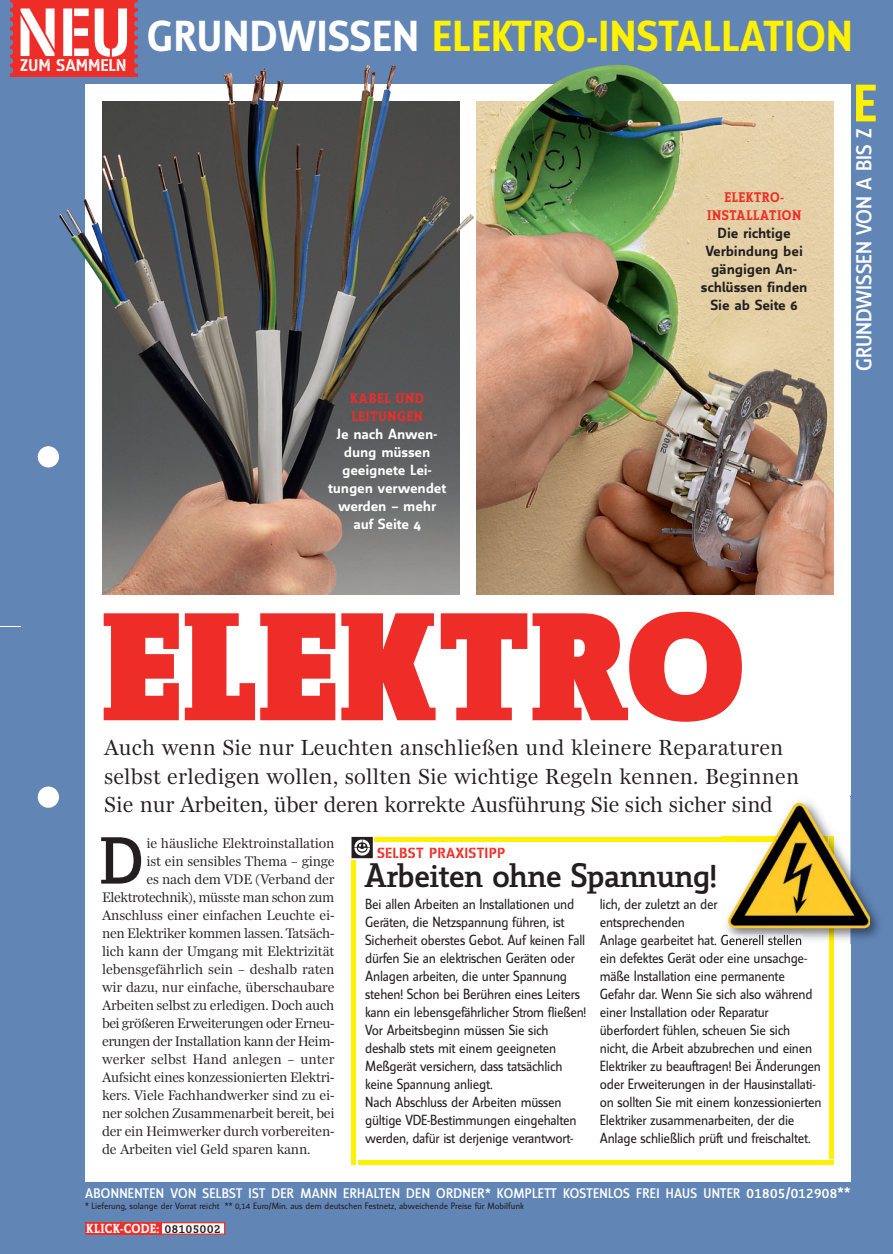
<style>
.page{position:relative;width:893px;height:1254px;background:#6185b5}
.page>*{position:absolute;margin:0;border:0;box-sizing:border-box;transform-origin:0 0}
.t1{font:148.5px "Manual Slab Black Tf";letter-spacing:.01em;color:#ee2d28;scale:1.1 1}
.t2{font:66px "Manual Extra Stencil";color:#fff}
.t3{font:64.35px "Manual Slab Medium Tf";color:#231f20}
.t4{font:51px "Manual Sans Bold Tf";color:#fff101}
.t5{font:42px "Manual Sans Bold Tf";letter-spacing:.025em;color:#fff101}
.t6{font:33px "Manual Slab Medium Tf";letter-spacing:-.02em;color:#231f20}
.t7{font:22.5px/28.5px "Miller Daily One";letter-spacing:.01em;color:#231f20}
.t8{font:21px "Manual Sans Medium Tf";color:#fff}
.t9{font:16.5px "Manual Extra Stencil";letter-spacing:-.005em;color:#fff}
.t10{font:14.25px/18px "Manual Sans Regular Tf";letter-spacing:-.015em;color:#231f20;scale:.95 1}
.t11{font:14.25px "Miller Daily One";letter-spacing:-.015em;color:#231f20}
.t12{font:700 14.25px/18px "Manual Office";letter-spacing:-.01em;color:#fff;text-align:center}
.t13{font:700 14.25px/18px "Manual Office";letter-spacing:-.01em;color:#231f20;text-align:center}
.t14{font:14.25px "Miller Daily One";letter-spacing:.005em;color:#231f20}
.t15{font:14.25px "Manual Extra Stencil";letter-spacing:.02em;color:#ee2d28}
.t16{font:13.5px "Manual Sans Medium Tf";letter-spacing:.02em;color:#fff}
.t17{font:13.5px/18px "Manual Slab Bold Tf";letter-spacing:.04em;color:#ee2d28}
.t18{font:12.75px "Manual Slab Bold Tf";letter-spacing:.025em;color:#fff}
.t19{font:9px "Manual Sans Regular Tf";color:#231f20}
.s1{color:#fff}
.s2{font-size:15px}
.s3{font-family:"Manual Slab Medium Tf";color:#231f20}
</style>
<div class="page">
<div style="left:85px;top:85px;width:765px;height:1097px;background:#fff"></div>
<hr style="left:375px;top:837px;width:452px;height:4px;background:#fff101">
<div style="left:351px;top:860px;width:5px;height:305px;background:#fff101"></div>
<div style="left:358px;top:1160px;width:475px;height:5px;background:#fff101"></div>
<hr style="left:829px;top:837px;width:4px;height:321px;background:#fff101">
<svg style="left:351px;top:837px;width:22px;height:21px"></svg>
<img style="left:476px;top:102px;width:357px;height:493px">
<img style="left:722px;top:796px;width:157px;height:147px">
<img style="left:722px;top:837px;width:6px;height:4px">
<img style="left:829px;top:928px;width:4px;height:15px">
<img style="left:722px;top:934px;width:80px;height:9px">
<img style="left:728px;top:802px;width:142px;height:126px">
<img style="left:58px;top:67px;width:416px;height:528px">
<img style="left:496px;top:65px;width:185px;height:110px">
<div style="left:38px;top:446px;width:21px;height:21px;background:#fff;border-radius:50%"></div>
<div style="left:38px;top:786px;width:21px;height:21px;background:#fff;border-radius:50%"></div>
<svg style="left:85px;top:1222px;width:140px;height:12px;background:#f37c79"></svg>
<svg style="left:0;top:626px;width:21px;height:1px"></svg>
<div style="left:10px;top:0;width:127px;height:76px;background:#ee2d28"></div>
<svg style="left:10px;top:2px;width:3px;height:6px"></svg>
<div style="left:7px;top:11px;width:6px;height:7px;background:#6185b5;border-radius:50%"></div>
<svg style="left:10px;top:21px;width:3px;height:15px"></svg>
<div style="left:7px;top:39px;width:6px;height:7px;background:#6185b5;border-radius:50%"></div>
<svg style="left:10px;top:49px;width:3px;height:24px"></svg>
<svg style="left:134px;top:2px;width:4px;height:6px"></svg>
<div style="left:134px;top:11px;width:6px;height:7px;background:#6185b5;border-radius:50%"></div>
<svg style="left:134px;top:21px;width:4px;height:15px"></svg>
<div style="left:134px;top:39px;width:6px;height:7px;background:#6185b5;border-radius:50%"></div>
<svg style="left:134px;top:49px;width:6px;height:24px"></svg>
<p class="t2" style="left:16px;top:8px;width:117px">NEU</p>
<p class="t9" style="left:20px;top:59px;width:108px">ZUM SAMMELN</p>
<p class="t5" style="left:147px;top:21px;width:707px"><span class="s1">GRUNDWISSEN</span> ELEKTRO-INSTALLATION</p>
<p class="t17" style="left:350px;top:391px;width:76px">KABEL UND<br>LEITUNGEN</p>
<p class="t12" style="left:328px;top:426px;width:120px">Je nach Anwen&shy;dung müssen geeignete Lei&shy;tungen verwendet werden – mehr auf Seite 4</p>
<p class="t17" style="left:707px;top:189px;width:96px;text-align:center">ELEKTRO-<br>INSTALLATION</p>
<p class="t13" style="left:701px;top:225px;width:108px">Die richtige<br>Verbindung bei gängigen An&shy;schlüssen finden<br>Sie ab Seite 6</p>
<p class="t4" style="left:853px;top:85px;width:25px">E</p>
<p class="t8" style="left:856px;top:371px;width:244px;rotate:-90deg">GRUNDWISSEN VON A BIS Z</p>
<p class="t1" style="left:102px;top:614px;width:585px">ELEKTRO</p>
<p class="t7" style="left:104px;top:735px;width:697px">Auch wenn Sie nur Leuchten anschließen und kleinere Reparaturen selbst erledigen wollen, sollten Sie wichtige Regeln kennen. Beginnen<br>Sie nur Arbeiten, über deren korrekte Ausführung Sie sich sicher sind</p>
<p class="t3" style="left:100px;top:837px;width:45px">D</p>
<p class="t11" style="left:147px;top:837px;width:189px">ie häusliche Elektroinstallation</p>
<p class="t11" style="left:147px;top:855px;width:189px">ist ein sensibles Thema – ginge</p>
<p class="t11" style="left:147px;top:873px;width:189px">es nach dem VDE (Verband der</p>
<p class="t11" style="left:102px;top:891px;width:234px">Elektrotechnik), müsste man schon zum</p>
<p class="t11" style="left:102px;top:909px;width:234px">Anschluss einer einfachen Leuchte ei-</p>
<p class="t11" style="left:102px;top:927px;width:234px">nen Elektriker kommen lassen. Tatsäch-</p>
<p class="t11" style="left:102px;top:945px;width:234px">lich kann der Umgang mit Elektrizität</p>
<p class="t11" style="left:102px;top:963px;width:234px">lebensgefährlich sein – deshalb raten</p>
<p class="t11" style="left:102px;top:981px;width:234px">wir dazu, nur einfache, überschaubare</p>
<p class="t11" style="left:102px;top:999px;width:234px">Arbeiten selbst zu erledigen. Doch auch</p>
<p class="t11" style="left:102px;top:1017px;width:234px">bei größeren Erweiterungen oder Erneu-</p>
<p class="t11" style="left:102px;top:1035px;width:234px">erungen der Installation kann der Heim-</p>
<p class="t14" style="left:102px;top:1053px;width:234px">werker selbst Hand anlegen – unter</p>
<p class="t11" style="left:102px;top:1072px;width:234px">Aufsicht eines konzessionierten Elektri-</p>
<p class="t11" style="left:102px;top:1090px;width:234px">kers. Viele Fachhandwerker sind zu ei-</p>
<p class="t11" style="left:102px;top:1108px;width:234px">ner solchen Zusammenarbeit bereit, bei</p>
<p class="t11" style="left:102px;top:1126px;width:234px">der ein Heimwerker durch vorbereiten-</p>
<p class="t11" style="left:102px;top:1144px;width:210px">de Arbeiten viel Geld sparen kann.</p>
<p class="t15" style="left:377px;top:847px;width:130px">SELBST PRAXISTIPP</p>
<p class="t6" style="left:364px;top:863px;width:354px">Arbeiten ohne Spannung!</p>
<p class="t10" style="left:365px;top:896px;width:234px">Bei allen Arbeiten an Installationen und Geräten, die Netzspannung führen, ist Sicherheit oberstes Gebot. Auf keinen Fall dürfen Sie an elektrischen Geräten oder Anlagen arbeiten, die unter Spannung stehen! Schon bei Berühren eines Leiters kann ein lebensgefährlicher Strom fließen!<br>Vor Arbeitsbeginn müssen Sie sich deshalb stets mit einem geeigneten Meßgerät versichern, dass tatsächlich keine Spannung anliegt.<br>Nach Abschluss der Arbeiten müssen gültige VDE-Bestimmungen eingehalten werden, dafür ist derjenige verantwort-</p>
<p class="t10" style="left:600px;top:896px;width:235px">lich, der zuletzt an der<br>entsprechenden<br>Anlage gearbeitet hat. Generell stellen ein defektes Gerät oder eine unsachge&shy;mäße Installation eine permanente Gefahr dar. Wenn Sie sich also während einer Installation oder Reparatur überfordert fühlen, scheuen Sie sich nicht, die Arbeit abzubrechen und einen Elektriker zu beauftragen! Bei Änderungen oder Erweiterungen in der Hausinstallati&shy;on sollten Sie mit einem konzessionierten Elektriker zusammenarbeiten, der die Anlage schließlich prüft und freischaltet.</p>
<p class="t16" style="left:85px;top:1188px;width:767px">ABONNENTEN VON SELBST IST DER MANN ERHALTEN DEN ORDNER* KOMPLETT KOSTENLOS FREI HAUS UNTER <span class="s2">01805/012908**</span></p>
<p class="t19" style="left:85px;top:1202px;width:440px">* Lieferung, solange der Vorrat reicht ** 0,14 Euro/Min. aus dem deutschen Festnetz, abweichende Preise für Mobilfunk</p>
<p class="t18" style="left:86px;top:1224px;width:136px">KLICK-CODE: <span class="s3">08105002</span></p>
</div>
